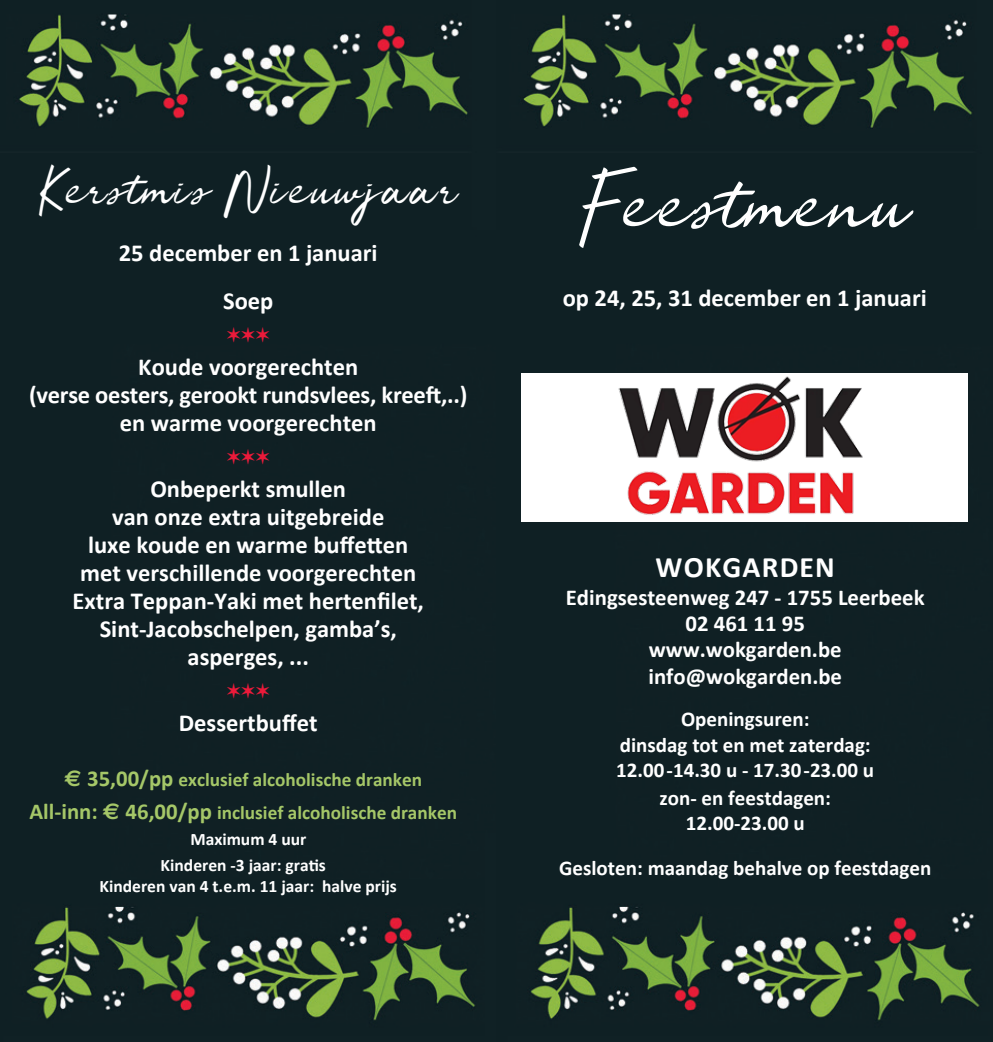
<style>
.page{position:relative;width:993px;height:1042px;background:#fff}
.page>*{position:absolute;margin:0;border:0;box-sizing:border-box;transform-origin:0 0}
.Normaal{font:70px "Jelytta";letter-spacing:.03em;color:#fff}
.Normaal-2{font:43.75px "Jelytta";letter-spacing:.05em;color:#fff}
.Normaal-3{font:700 29.75px "Calibri";letter-spacing:.04em;color:#fff}
.Normaal-4{font:700 24.5px "Calibri";color:#fff}
.Normaal-5{font:700 22.75px "Calibri";color:#fff}
.Normaal-6{font:700 21px "Calibri";color:#fff}
.Normaal-7{font:21px "Zapf Dingbats ITC";color:#eb1a3a}
.Normaal-8{font:700 19.25px "Calibri";color:#a5c768}
.Normaal-9{font:700 17.5px "Calibri";color:#fff}
.s1{font-family:"Euro Sans";font-size:22.75px}
.s2{font-size:22.75px}
</style>
<div class="page">
<div style="left:0;top:0;width:992px;height:1042px;background:#0f2024"></div>
<div style="left:521px;top:373px;width:446px;height:149px;background:#fff"></div>
<img style="left:618px;top:376px;width:245px;height:139px">
<p class="Normaal-2" style="left:39px;top:164px;width:419px">Kerstmis Nieuwjaar</p>
<p class="Normaal-4" style="left:119px;top:237px;width:260px">25 december en 1 januari</p>
<p class="Normaal-4" style="left:223px;top:285px;width:52px">Soep</p>
<p class="Normaal-7" style="left:226px;top:324px;width:45px">✶✶✶</p>
<p class="Normaal-4" style="left:138px;top:351px;width:221px">Koude voorgerechten</p>
<p class="Normaal-4" style="left:29px;top:379px;width:439px">(verse oesters, gerookt rundsvlees, kreeft,..)</p>
<p class="Normaal-4" style="left:120px;top:407px;width:258px">en warme voorgerechten</p>
<p class="Normaal-7" style="left:226px;top:446px;width:45px">✶✶✶</p>
<p class="Normaal-4" style="left:150px;top:473px;width:197px">Onbeperkt smullen</p>
<p class="Normaal-4" style="left:112px;top:501px;width:274px">van onze extra uitgebreide</p>
<p class="Normaal-4" style="left:88px;top:529px;width:322px">luxe koude en warme buffetten</p>
<p class="Normaal-4" style="left:80px;top:557px;width:337px">met verschillende voorgerechten</p>
<p class="Normaal-4" style="left:73px;top:585px;width:352px">Extra Teppan-Yaki met hertenfilet,</p>
<p class="Normaal-4" style="left:100px;top:613px;width:298px">Sint-Jacobschelpen, gamba’s,</p>
<p class="Normaal-4" style="left:187px;top:641px;width:123px">asperges, ...</p>
<p class="Normaal-7" style="left:226px;top:680px;width:45px">✶✶✶</p>
<p class="Normaal-4" style="left:179px;top:707px;width:140px">Dessertbuffet</p>
<p class="Normaal-8" style="left:64px;top:768px;width:359px"><span class="s1">e</span> <span class="s2">35,00/pp</span> exclusief alcoholische dranken</p>
<p class="Normaal-8" style="left:29px;top:800px;width:429px"><span class="s2">All-inn:</span> <span class="s1">e</span> <span class="s2">46,00/pp</span> inclusief alcoholische dranken</p>
<p class="Normaal-9" style="left:190px;top:828px;width:117px">Maximum 4 uur</p>
<p class="Normaal-9" style="left:160px;top:854px;width:167px">Kinderen -3 jaar: gratis</p>
<p class="Normaal-9" style="left:99px;top:875px;width:299px">Kinderen van 4 t.e.m. 11 jaar: halve prijs</p>
<p class="Normaal" style="left:581px;top:164px;width:329px">Feestmenu</p>
<p class="Normaal-4" style="left:562px;top:283px;width:365px">op 24, 25, 31 december en 1 januari</p>
<p class="Normaal-3" style="left:655px;top:548px;width:181px">WOKGARDEN</p>
<p class="Normaal-5" style="left:565px;top:583px;width:360px">Edingsesteenweg 247 - 1755 Leerbeek</p>
<p class="Normaal-5" style="left:685px;top:609px;width:121px">02 461 11 95</p>
<p class="Normaal-5" style="left:648px;top:636px;width:194px">www.wokgarden.be</p>
<p class="Normaal-5" style="left:648px;top:662px;width:195px">info@wokgarden.be</p>
<p class="Normaal-6" style="left:680px;top:706px;width:130px">Openingsuren:</p>
<p class="Normaal-6" style="left:619px;top:731px;width:252px">dinsdag tot en met zaterdag:</p>
<p class="Normaal-6" style="left:616px;top:757px;width:259px">12.00-14.30 u - 17.30-23.00 u</p>
<p class="Normaal-6" style="left:659px;top:785px;width:173px">zon- en feestdagen:</p>
<p class="Normaal-6" style="left:685px;top:810px;width:120px">12.00-23.00 u</p>
<p class="Normaal-6" style="left:559px;top:855px;width:373px">Gesloten: maandag behalve op feestdagen</p>
</div>
